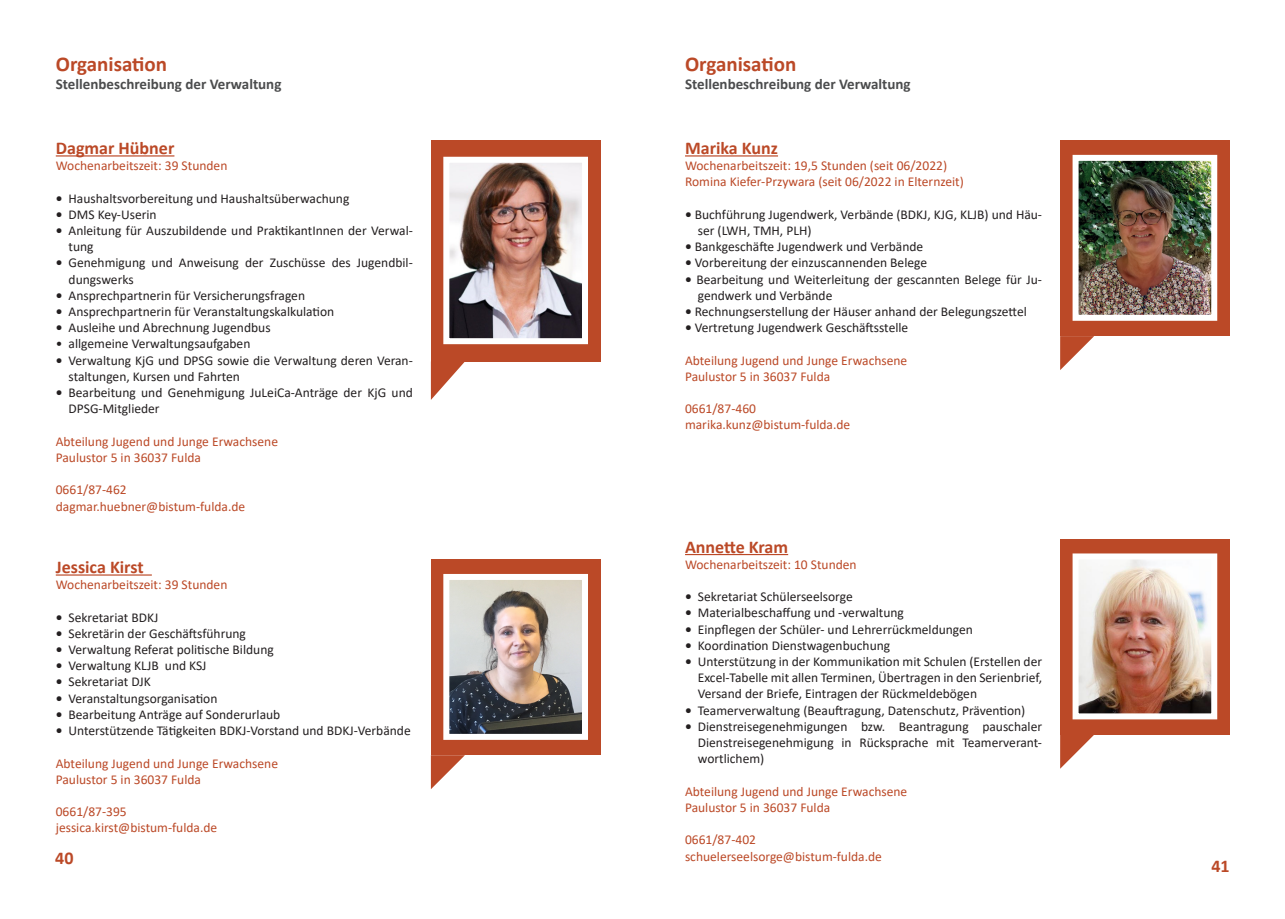
<style>
.page{position:relative;width:1285px;height:919px;background:#fff}
.page>*{position:absolute;margin:0;border:0;box-sizing:border-box;transform-origin:0 0}
.t1{font:700 21px "Calibri";color:#bb4927}
.t2{font:700 18px "Calibri";color:#bb4927}
.t3{font:700 15px "Calibri";color:#4b4c4d}
.t4{font:13.5px/16.2px "Calibri";color:#231f20}
.t5{font:13.5px/16.2px "Calibri";color:#bb4927}
.s1{font-weight:700}
</style>
<div class="page">
<hr style="left:56px;top:574px;width:96px;height:1px;background:#bb4927">
<svg style="left:431px;top:755px;width:34px;height:34px"></svg>
<div style="left:431px;top:559px;width:169px;height:196px;background:#bb4927"></div>
<img style="left:450px;top:581px;width:131px;height:151px">
<div style="left:443px;top:574px;width:145px;height:165px;border:6px solid #fff"></div>
<hr style="left:56px;top:155px;width:118px;height:1px;background:#bb4927">
<svg style="left:431px;top:361px;width:34px;height:39px"></svg>
<div style="left:431px;top:140px;width:169px;height:221px;background:#bb4927"></div>
<img style="left:450px;top:164px;width:131px;height:173px">
<div style="left:443px;top:157px;width:145px;height:187px;border:6px solid #fff"></div>
<hr style="left:685px;top:155px;width:93px;height:1px;background:#bb4927">
<svg style="left:1060px;top:336px;width:33px;height:34px"></svg>
<div style="left:1059px;top:140px;width:170px;height:196px;background:#bb4927"></div>
<img style="left:1079px;top:162px;width:130px;height:152px">
<div style="left:1072px;top:155px;width:144px;height:166px;border:6px solid #fff"></div>
<hr style="left:685px;top:554px;width:103px;height:1px;background:#bb4927">
<svg style="left:1060px;top:734px;width:33px;height:34px"></svg>
<div style="left:1059px;top:539px;width:170px;height:195px;background:#bb4927"></div>
<img style="left:1079px;top:560px;width:130px;height:152px">
<div style="left:1072px;top:553px;width:144px;height:166px;border:6px solid #fff"></div>
<h1 class="t1" style="left:56px;top:49px;width:113px">Organisation</h1>
<p class="t3" style="left:56px;top:73px;width:227px">Stellenbeschreibung der Verwaltung</p>
<h2 class="t2" style="left:56px;top:135px;width:120px">Dagmar Hübner</h2>
<p class="t5" style="left:56px;top:157px;width:173px">Wochenarbeitszeit: 39 Stunden</p>
<p class="t4" style="left:56px;top:189px;width:295px"><span class="s1">•</span> Haushaltsvorbereitung und Haushaltsüberwachung</p>
<p class="t4" style="left:56px;top:206px;width:102px"><span class="s1">•</span> DMS Key-Userin</p>
<p class="t4" style="left:69px;top:222px;width:346px;text-indent:-13px"><span class="s1">•</span> Anleitung für Auszubildende und PraktikantInnen der Verwal&shy;tung</p>
<p class="t4" style="left:69px;top:254px;width:346px;text-indent:-13px"><span class="s1">•</span> Genehmigung und Anweisung der Zuschüsse des Jugendbil&shy;dungswerks</p>
<p class="t4" style="left:56px;top:287px;width:251px"><span class="s1">•</span> Ansprechpartnerin für Versicherungsfragen</p>
<p class="t4" style="left:56px;top:303px;width:280px"><span class="s1">•</span> Ansprechpartnerin für Veranstaltungskalkulation</p>
<p class="t4" style="left:56px;top:319px;width:216px"><span class="s1">•</span> Ausleihe und Abrechnung Jugendbus</p>
<p class="t4" style="left:56px;top:335px;width:196px">• allgemeine Verwaltungsaufgaben</p>
<p class="t4" style="left:69px;top:351px;width:346px;text-indent:-13px"><span class="s1">•</span> Verwaltung KjG und DPSG sowie die Verwaltung deren Veran&shy;staltungen, Kursen und Fahrten</p>
<p class="t4" style="left:69px;top:384px;width:346px;text-indent:-13px"><span class="s1">•</span> Bearbeitung und Genehmigung JuLeiCa-Anträge der KjG und<br>DPSG-Mitglieder</p>
<p class="t5" style="left:56px;top:432px;width:224px">Abteilung Jugend und Junge Erwachsene<br>Paulustor 5 in 36037 Fulda</p>
<p class="t5" style="left:56px;top:481px;width:191px">0661/87-462 dagmar.huebner@bistum-fulda.de</p>
<h2 class="t2" style="left:56px;top:554px;width:89px">Jessica Kirst</h2>
<p class="t5" style="left:56px;top:576px;width:173px">Wochenarbeitszeit: 39 Stunden</p>
<p class="t4" style="left:56px;top:608px;width:104px"><span class="s1">•</span> Sekretariat BDKJ</p>
<p class="t4" style="left:56px;top:625px;width:192px"><span class="s1">•</span> Sekretärin der Geschäftsführung</p>
<p class="t4" style="left:56px;top:641px;width:219px"><span class="s1">•</span> Verwaltung Referat politische Bildung</p>
<p class="t4" style="left:56px;top:657px;width:152px"><span class="s1">•</span> Verwaltung KLJB und KSJ</p>
<p class="t4" style="left:56px;top:673px;width:97px"><span class="s1">•</span> Sekretariat DJK</p>
<p class="t4" style="left:56px;top:689px;width:163px"><span class="s1">•</span> Veranstaltungsorganisation</p>
<p class="t4" style="left:56px;top:706px;width:226px"><span class="s1">•</span> Bearbeitung Anträge auf Sonderurlaub</p>
<p class="t4" style="left:56px;top:722px;width:356px"><span class="s1">•</span> Unterstützende Tätigkeiten BDKJ-Vorstand und BDKJ-Verbände</p>
<p class="t5" style="left:56px;top:754px;width:224px">Abteilung Jugend und Junge Erwachsene<br>Paulustor 5 in 36037 Fulda</p>
<p class="t5" style="left:56px;top:803px;width:163px">0661/87-395 jessica.kirst@bistum-fulda.de</p>
<h2 class="t2" style="left:55px;top:844px;width:20px">40</h2>
<h1 class="t1" style="left:685px;top:49px;width:113px">Organisation</h1>
<p class="t3" style="left:685px;top:73px;width:227px">Stellenbeschreibung der Verwaltung</p>
<h2 class="t2" style="left:685px;top:135px;width:94px">Marika Kunz</h2>
<p class="t5" style="left:685px;top:157px;width:280px">Wochenarbeitszeit: 19,5 Stunden (seit 06/2022)<br>Romina Kiefer-Przywara (seit 06/2022 in Elternzeit)</p>
<p class="t4" style="left:697px;top:206px;width:346px;text-indent:-13px"><span class="s1">•</span> Buchführung Jugendwerk, Verbände (BDKJ, KJG, KLJB) und Häu&shy;ser (LWH, TMH, PLH)</p>
<p class="t4" style="left:685px;top:238px;width:240px"><span class="s1">•</span> Bankgeschäfte Jugendwerk und Verbände</p>
<p class="t4" style="left:685px;top:254px;width:243px"><span class="s1">•</span> Vorbereitung der einzuscannenden Belege</p>
<p class="t4" style="left:697px;top:270px;width:346px;text-indent:-13px"><span class="s1">•</span> Bearbeitung und Weiterleitung der gescannten Belege für Ju&shy;gendwerk und Verbände</p>
<p class="t4" style="left:685px;top:303px;width:343px"><span class="s1">•</span> Rechnungserstellung der Häuser anhand der Belegungszettel</p>
<p class="t4" style="left:685px;top:319px;width:225px"><span class="s1">•</span> Vertretung Jugendwerk Geschäftsstelle</p>
<p class="t5" style="left:685px;top:351px;width:224px">Abteilung Jugend und Junge Erwachsene<br>Paulustor 5 in 36037 Fulda</p>
<p class="t5" style="left:685px;top:400px;width:167px">0661/87-460 marika.kunz@bistum-fulda.de</p>
<h2 class="t2" style="left:685px;top:533px;width:105px">Annette Kram</h2>
<p class="t5" style="left:685px;top:555px;width:173px">Wochenarbeitszeit: 10 Stunden</p>
<p class="t4" style="left:685px;top:588px;width:169px"><span class="s1">•</span> Sekretariat Schülerseelsorge</p>
<p class="t4" style="left:685px;top:604px;width:220px"><span class="s1">•</span> Materialbeschaffung und -verwaltung</p>
<p class="t4" style="left:685px;top:620px;width:289px"><span class="s1">•</span> Einpflegen der Schüler- und Lehrerrückmeldungen</p>
<p class="t4" style="left:685px;top:636px;width:207px"><span class="s1">•</span> Koordination Dienstwagenbuchung</p>
<p class="t4" style="left:697px;top:653px;width:346px;text-align:justify;text-indent:-13px"><span class="s1">•</span> Unterstützung in der Kommunikation mit Schulen (Erstellen der Excel-Tabelle mit allen Terminen, Übertragen in den Serienbrief, Versand der Briefe, Eintragen der Rückmeldebögen</p>
<p class="t4" style="left:685px;top:701px;width:342px"><span class="s1">•</span> Teamerverwaltung (Beauftragung, Datenschutz, Prävention)</p>
<p class="t4" style="left:697px;top:717px;width:346px;text-align:justify;text-indent:-13px"><span class="s1">•</span> Dienstreisegenehmigungen bzw. Beantragung pauschaler Dienstreisegenehmigung in Rücksprache mit Teamerverant&shy;wortlichem)</p>
<p class="t5" style="left:685px;top:782px;width:224px">Abteilung Jugend und Junge Erwachsene<br>Paulustor 5 in 36037 Fulda</p>
<p class="t5" style="left:685px;top:831px;width:198px">0661/87-402 schuelerseelsorge@bistum-fulda.de</p>
<h2 class="t2" style="left:1211px;top:853px;width:20px">41</h2>
</div>
